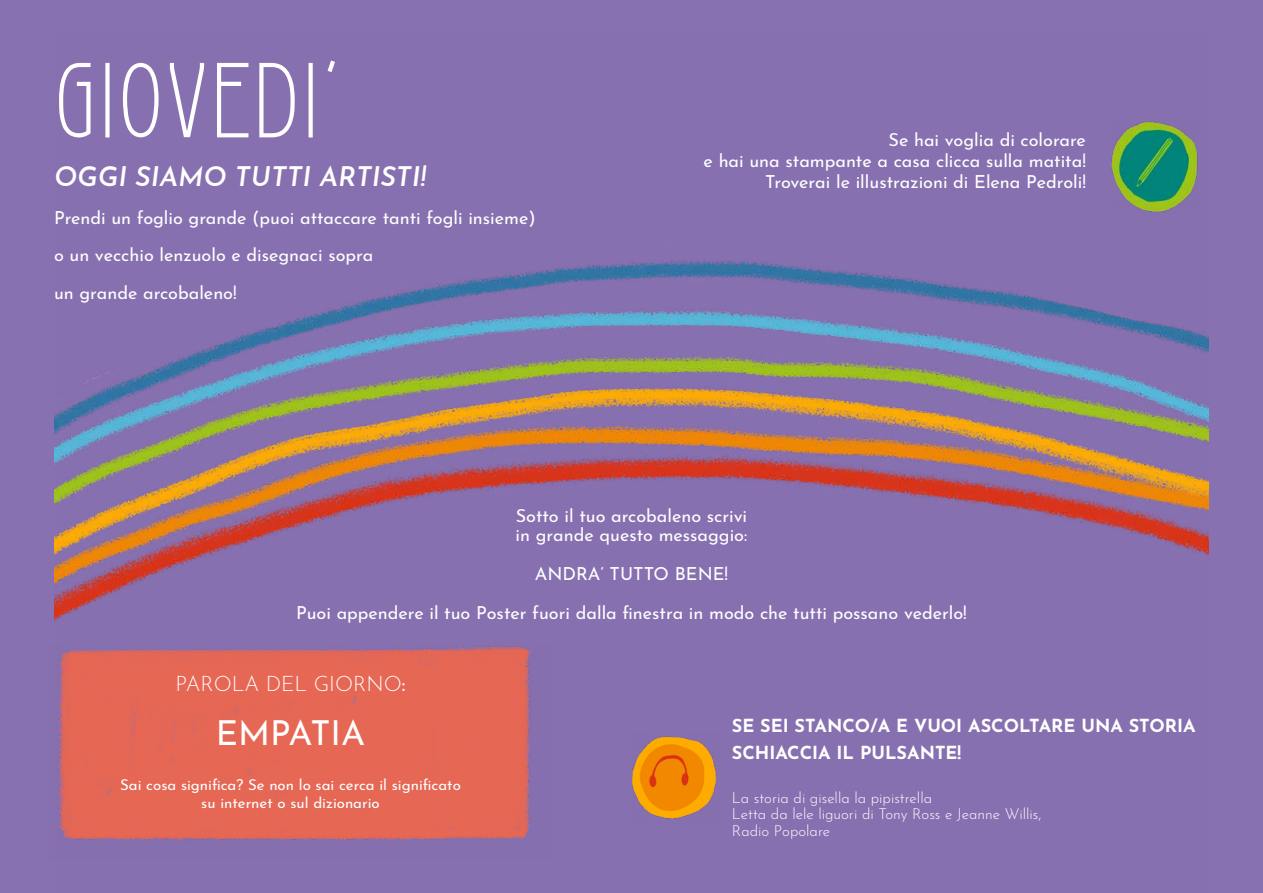
<style>
.page{position:relative;width:1263px;height:893px;background:#8871b1}
.page>*{position:absolute;margin:0;border:0;box-sizing:border-box;transform-origin:0 0}
.t1{font:99px "Verola Lux";color:#fff}
.t2{font:34.5px "Josefin Sans";color:#fff}
.t3{font:italic 600 27px "Josefin Sans";color:#fff}
.t4{font:300 21px "Josefin Sans";color:#fff}
.t5{font:18px/37.5px "Josefin Sans";color:#fff}
.t6{font:700 18px/27px "Josefin Sans";color:#fff}
.t7{font:300 15px/16.5px "Josefin Sans";color:#fff}
.t8{font:15px/18px "Josefin Sans";color:#fff;text-align:center}
.s1{font-weight:400}
</style>
<div class="page">
<img style="left:54px;top:260px;width:1155px;height:361px">
<img style="left:57px;top:646px;width:475px;height:196px">
<img style="left:1111px;top:121px;width:87px;height:91px">
<img style="left:632px;top:736px;width:84px;height:83px">
<h1 class="t1" style="left:54px;top:38px;width:287px">GIOVEDI’</h1>
<h3 class="t3" style="left:54px;top:154px;width:373px">OGGI SIAMO TUTTI ARTISTI!</h3>
<p class="t5" style="left:54px;top:196px;width:483px">Prendi un foglio grande (puoi attaccare tanti fogli insieme) o un vecchio lenzuolo e disegnaci sopra<br>un grande arcobaleno!</p>
<p class="t5" style="left:704px;top:127px;width:384px;line-height:21px;text-align:right">Se hai voglia di colorare<br>e hai una stampante a casa clicca sulla matita!<br>Troverai le illustrazioni di Elena Pedroli!</p>
<p class="t5" style="left:516px;top:503px;width:233px;line-height:19.5px">Sotto il tuo arcobaleno scrivi in grande questo messaggio:</p>
<p class="t5" style="left:296px;top:552px;width:672px;line-height:39px;text-align:center">ANDRA’ TUTTO BENE!<br>Puoi appendere il tuo Poster fuori dalla finestra in modo che tutti possano vederlo!</p>
<p class="t4" style="left:175px;top:668px;width:232px">PAROLA DEL GIORNO<span class="s1">:</span></p>
<h2 class="t2" style="left:216px;top:704px;width:151px">EMPATIA</h2>
<p class="t8" style="left:120px;top:774px;width:342px">Sai cosa significa? Se non lo sai cerca il significato su internet o sul dizionario</p>
<p class="t6" style="left:732px;top:710px;width:465px">SE SEI STANCO/A E VUOI ASCOLTARE UNA STORIA<br>SCHIACCIA IL PULSANTE!</p>
<p class="t7" style="left:732px;top:788px;width:311px">La storia di gisella la pipistrella<br>Letta da lele liguori di Tony Ross e Jeanne Willis,<br>Radio Popolare</p>
</div>
